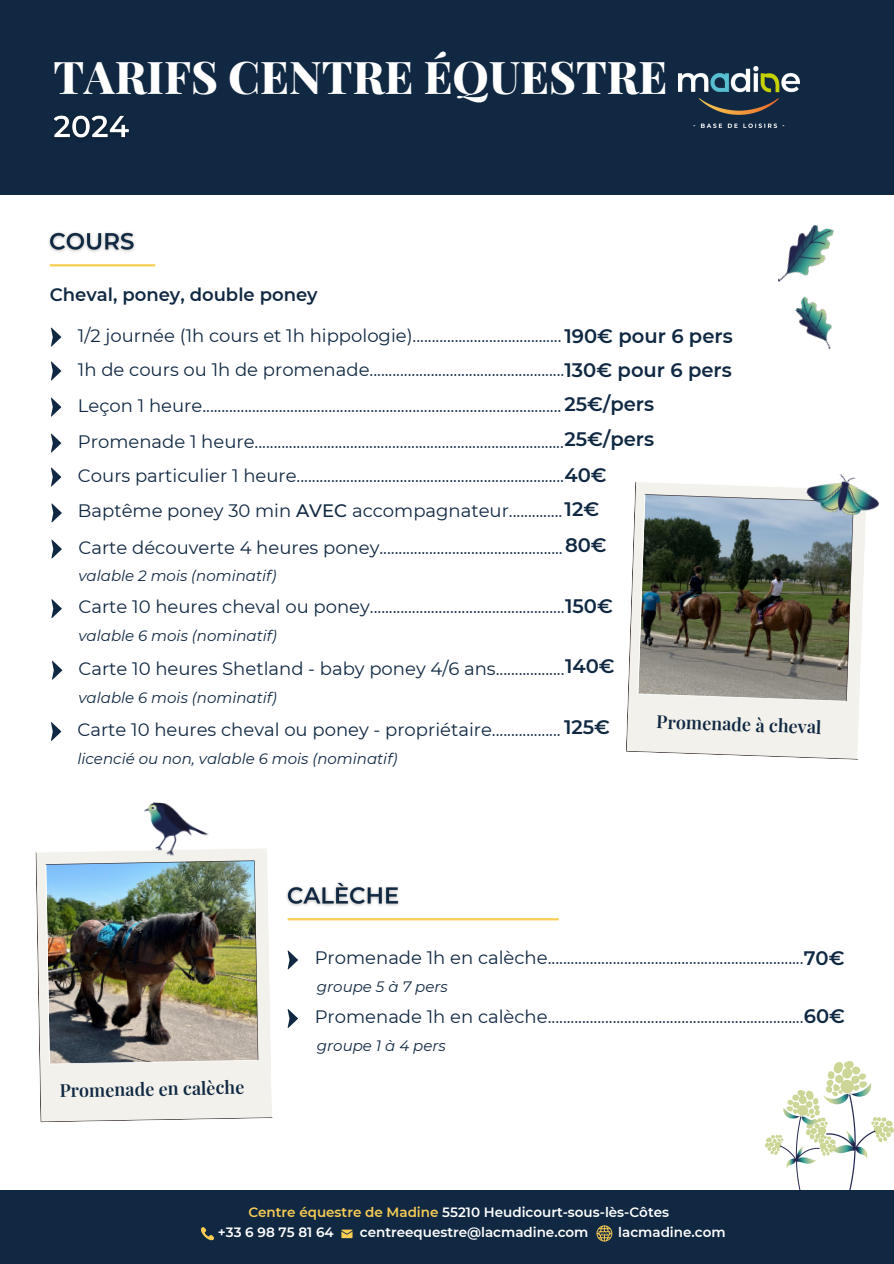
<style>
.page{position:relative;width:894px;height:1264px;background:#fff}
.page>*{position:absolute;margin:0;border:0;box-sizing:border-box;transform-origin:0 0}
.t1{font:800 45px "Playfair Display";color:#fff}
.t2{font:600 19.5px "Montserrat";color:#102842}
.t3{font:18px "Montserrat";color:#102842}
.t4{font:600 18px "Playfair Display";color:#102842}
.t5{font:600 18px "Montserrat";color:#102842}
.t6{font:italic 15px "Montserrat";color:#102842}
.t7{font:600 13.5px/20.2px "Montserrat";color:#fff}
.s1{font-weight:600;font-size:19.5px}
.s2{font-weight:500}
.s3{color:#f9cc54}
</style>
<div class="page">
<hr style="left:50px;top:264px;width:105px;height:2px;background:#f9cc54">
<svg style="left:51px;top:397px;width:10px;height:19px"></svg>
<svg style="left:51px;top:433px;width:10px;height:19px"></svg>
<svg style="left:51px;top:467px;width:10px;height:19px"></svg>
<svg style="left:51px;top:503px;width:10px;height:19px"></svg>
<div style="left:0;top:0;width:893px;height:194px;background:#102842"></div>
<svg style="left:51px;top:599px;width:10px;height:19px"></svg>
<svg style="left:52px;top:660px;width:10px;height:19px"></svg>
<svg style="left:51px;top:722px;width:10px;height:19px"></svg>
<svg style="left:51px;top:327px;width:10px;height:19px"></svg>
<svg style="left:51px;top:361px;width:10px;height:19px"></svg>
<svg style="left:287px;top:950px;width:11px;height:19px"></svg>
<svg style="left:287px;top:1009px;width:11px;height:18px"></svg>
<hr style="left:287px;top:918px;width:271px;height:2px;background:#f9cc54">
<svg style="left:51px;top:539px;width:10px;height:19px"></svg>
<div style="left:0;top:1190px;width:893px;height:73px;background:#102842"></div>
<svg style="left:201px;top:1227px;width:13px;height:14px"></svg>
<svg style="left:341px;top:1229px;width:11px;height:9px"></svg>
<svg style="left:596px;top:1225px;width:16px;height:16px"></svg>
<img style="left:678px;top:67px;width:121px;height:61px">
<svg style="left:626px;top:497px;width:9px;height:255px"></svg>
<img style="left:635px;top:481px;width:230px;height:278px">
<svg style="left:35px;top:852px;width:238px;height:270px"></svg>
<img style="left:36px;top:848px;width:237px;height:269px">
<img style="left:802px;top:474px;width:78px;height:52px">
<img style="left:142px;top:802px;width:68px;height:55px">
<img style="left:778px;top:224px;width:55px;height:58px">
<img style="left:795px;top:296px;width:37px;height:53px">
<img style="left:826px;top:1061px;width:67px;height:128px">
<img style="left:48px;top:232px;width:87px;height:20px">
<img style="left:53px;top:115px;width:76px;height:23px">
<img style="left:286px;top:882px;width:113px;height:24px">
<img style="left:765px;top:1090px;width:70px;height:103px">
<p class="t1" style="left:53px;top:45px;width:615px">TARIFS CENTRE ÉQUESTRE</p>
<p class="t5" style="left:50px;top:283px;width:269px">Cheval, poney, double poney</p>
<h5 class="t3" style="left:78px;top:324px;width:656px">1/2 journée (1h cours et 1h hippologie)....................................... <span class="s1">190€ pour 6 pers</span></h5>
<p class="t3" style="left:78px;top:358px;width:655px">1h de cours ou 1h de promenade...................................................<span class="s1">130€ pour 6 pers</span></p>
<p class="t3" style="left:78px;top:394px;width:577px">Leçon 1 heure.............................................................................................. <span class="s1">25€/pers</span></p>
<h4 class="t3" style="left:78px;top:430px;width:487px">Promenade 1 heure.................................................................................</h4>
<p class="t2" style="left:564px;top:426px;width:91px">25€/pers</p>
<p class="t3" style="left:78px;top:464px;width:530px">Cours particulier 1 heure......................................................................<span class="s1">40€</span></p>
<h4 class="t3" style="left:78px;top:500px;width:522px">Baptême poney 30 min <span class="s2">AVEC</span> accompagnateur..............<span class="s1">12€</span></h4>
<h4 class="t3" style="left:78px;top:536px;width:485px">Carte découverte 4 heures poney................................................</h4>
<p class="t2" style="left:565px;top:532px;width:43px">80€</p>
<p class="t6" style="left:78px;top:566px;width:199px">valable 2 mois (nominatif)</p>
<h5 class="t3" style="left:78px;top:595px;width:535px">Carte 10 heures cheval ou poney...................................................<span class="s1">150€</span></h5>
<h4 class="t6" style="left:78px;top:626px;width:200px">valable 6 mois (nominatif)</h4>
<h5 class="t3" style="left:78px;top:657px;width:487px">Carte 10 heures Shetland - baby poney 4/6 ans..................</h5>
<p class="t2" style="left:565px;top:654px;width:51px">140€</p>
<h4 class="t6" style="left:78px;top:688px;width:200px">valable 6 mois (nominatif)</h4>
<p class="t3" style="left:77px;top:718px;width:534px">Carte 10 heures cheval ou poney - propriétaire.................. <span class="s1">125€</span></p>
<h4 class="t6" style="left:77px;top:749px;width:321px">licencié ou non, valable 6 mois (nominatif)</h4>
<p class="t4" style="left:656px;top:708px;width:166px;rotate:2deg">Promenade à cheval</p>
<p class="t4" style="left:59px;top:1077px;width:186px;rotate:-1deg">Promenade en calèche</p>
<h4 class="t3" style="left:314px;top:947px;width:531px">Promenade 1h en calèche...................................................................<span class="s1">70€</span></h4>
<p class="t6" style="left:317px;top:977px;width:132px">groupe 5 à 7 pers</p>
<h5 class="t3" style="left:314px;top:1005px;width:531px">Promenade 1h en calèche...................................................................<span class="s1">60€</span></h5>
<h4 class="t6" style="left:317px;top:1036px;width:130px">groupe 1 à 4 pers</h4>
<h5 class="t7" style="left:218px;top:1201px;width:452px;text-indent:30px"><span class="s3">Centre équestre de Madine</span> 55210 Heudicourt-sous-lès-Côtes +33 6 98 75 81 64</h5>
<h5 class="t7" style="left:360px;top:1222px;width:230px">centreequestre@lacmadine.com</h5>
<h5 class="t7" style="left:618px;top:1222px;width:109px">lacmadine.com</h5>
</div>
